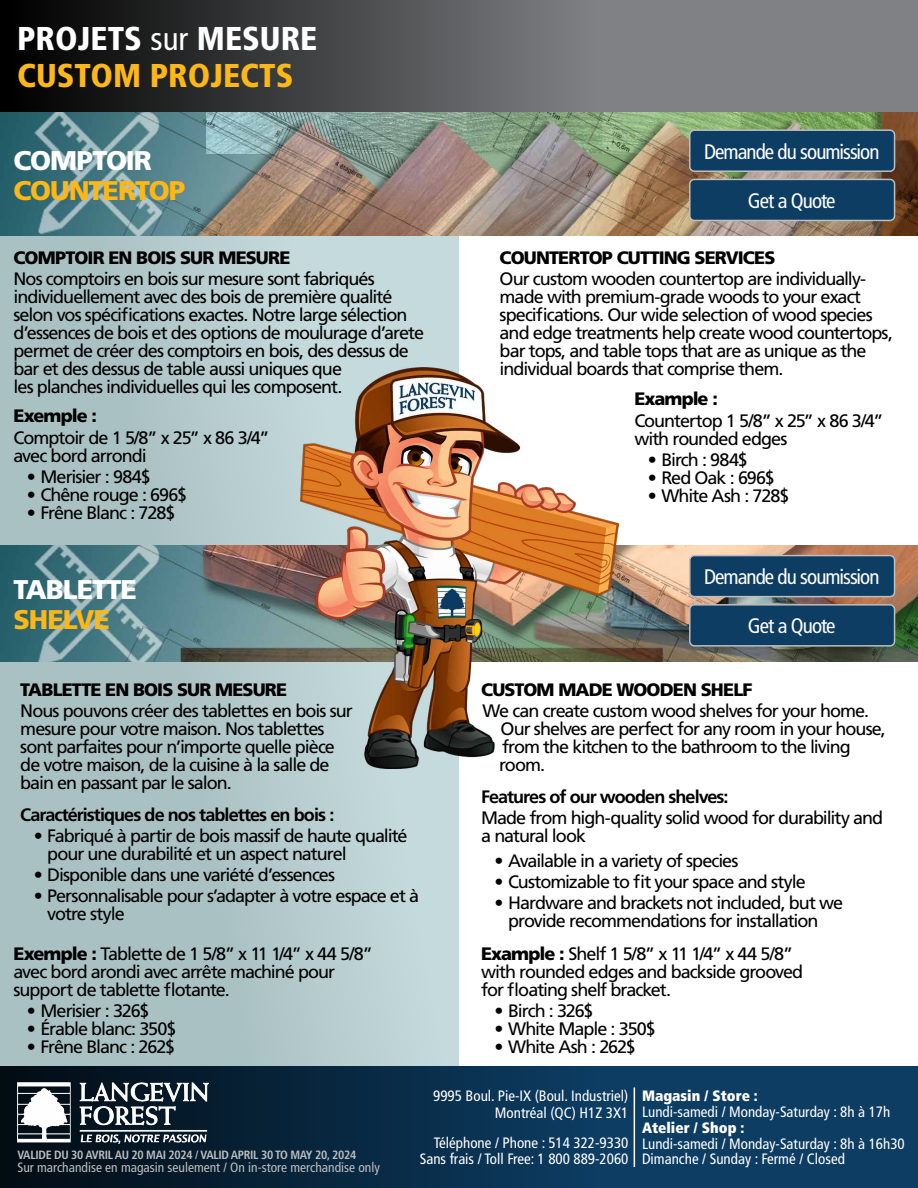
<style>
.page{position:relative;width:918px;height:1188px;background:#fff}
.page>*{position:absolute;margin:0;border:0;box-sizing:border-box;transform-origin:0 0}
.t1{font:900 condensed 33px/37.2px "Frutiger LT Std";color:#fdb717}
.t2{font:900 27px "Frutiger LT Std";letter-spacing:-.04em;color:#fff}
.t3{font:900 27px "Frutiger LT Std";letter-spacing:-.04em;color:#fdb717}
.t4{font:condensed 21px "Frutiger LT Std";letter-spacing:-.045em;color:#fff}
.t5{font:18px/18px "Frutiger LT Std";letter-spacing:-.055em;color:#000}
.t6{font:900 18px "Frutiger LT Std";letter-spacing:-.05em;color:#000}
.t7{font:700 18px "Frutiger LT Std";letter-spacing:-.05em;color:#000}
.t8{font:condensed 15px/16.5px "Frutiger LT Std";color:#fff;text-align:right}
.t9{font:900 condensed 15px "Frutiger LT Std";color:#fff}
.t10{font:condensed 13.5px "Frutiger LT Std";color:#bcbec0}
.t11{font:700 condensed 12px "Frutiger LT Std";letter-spacing:-.025em;color:#bcbec0}
.s1{color:#fff}
.s2{font-weight:400;color:#fff}
.s3{font-weight:900}
</style>
<div class="page">
<div style="left:0;top:236px;width:459px;height:830px;background:linear-gradient(to right,#a4bbbf,#c5dadc)"></div>
<img style="left:0;top:111px;width:918px;height:125px">
<img style="left:0;top:545px;width:918px;height:117px">
<img style="left:301px;top:367px;width:317px;height:401px">
<div style="left:690px;top:179px;width:205px;height:41px;background:#0d3d63;border-radius:5px"></div>
<div style="left:689px;top:179px;width:206px;height:42px;border:2px solid #bcbec0;border-radius:5px"></div>
<div style="left:690px;top:605px;width:205px;height:41px;background:#0d3d63;border-radius:5px"></div>
<div style="left:689px;top:604px;width:206px;height:43px;border:2px solid #bcbec0;border-radius:5px"></div>
<div style="left:690px;top:130px;width:205px;height:41px;background:#0d3d63;border-radius:5px"></div>
<div style="left:689px;top:129px;width:206px;height:43px;border:2px solid #bcbec0;border-radius:5px"></div>
<div style="left:690px;top:556px;width:205px;height:41px;background:#0d3d63;border-radius:5px"></div>
<div style="left:689px;top:555px;width:206px;height:42px;border:2px solid #bcbec0;border-radius:5px"></div>
<svg style="left:0;top:1066px;width:918px;height:122px;background:#092f4d"></svg>
<hr style="left:634px;top:1087px;width:1px;height:80px;background:#fff">
<img style="left:17px;top:1082px;width:191px;height:61px">
<svg style="left:0;top:0;width:918px;height:111px;background:#555658"></svg>
<h1 class="t1" style="left:17px;top:20px;width:302px"><span class="s1">PROJETS</span> <span class="s2">sur</span> <span class="s1">MESURE<br></span>CUSTOM PROJECTS</h1>
<h2 class="t2" style="left:14px;top:144px;width:140px">COMPTOIR</h2>
<h2 class="t3" style="left:14px;top:174px;width:173px">COUNTERTOP</h2>
<p class="t6" style="left:13px;top:247px;width:278px">COMPTOIR EN BOIS SUR MESURE</p>
<p class="t5" style="left:13px;top:270px;width:412px">Nos comptoirs en bois sur mesure sont fabriqués individuellement avec des bois de première qualité selon vos spécifications exactes. Notre large sélection d’essences de bois et des options de moulurage d’arete permet de créer des comptoirs en bois, des dessus de bar et des dessus de table aussi uniques que<br>les planches individuelles qui les composent.</p>
<p class="t6" style="left:13px;top:405px;width:85px">Exemple :</p>
<p class="t5" style="left:13px;top:428px;width:257px">Comptoir de 1 5/8” x 25” x 86 3/4” avec bord arrondi</p>
<p class="t5" style="left:27px;top:468px;width:125px">• Merisier : 984$</p>
<p class="t5" style="left:27px;top:486px;width:162px">• Chêne rouge : 696$</p>
<p class="t5" style="left:27px;top:504px;width:150px">• Frêne Blanc : 728$</p>
<h2 class="t2" style="left:14px;top:573px;width:125px">TABLETTE</h2>
<h2 class="t3" style="left:14px;top:603px;width:98px">SHELVE</h2>
<p class="t6" style="left:20px;top:679px;width:268px">TABLETTE EN BOIS SUR MESURE</p>
<p class="t5" style="left:20px;top:702px;width:334px">Nous pouvons créer des tablettes en bois sur mesure pour votre maison. Nos tablettes sont parfaites pour n’importe quelle pièce de votre maison, de la cuisine à la salle de bain en passant par le salon.</p>
<p class="t7" style="left:20px;top:804px;width:316px">Caractéristiques de nos tablettes en bois :</p>
<p class="t5" style="left:47px;top:827px;width:362px;text-indent:-14px">• Fabriqué à partir de bois massif de haute qualité pour une durabilité et un aspect naturel</p>
<p class="t5" style="left:34px;top:866px;width:303px">• Disponible dans une variété d’essences</p>
<p class="t5" style="left:47px;top:887px;width:374px;text-indent:-14px">• Personnalisable pour s’adapter à votre espace et à votre style</p>
<p class="t5" style="left:13px;top:945px;width:361px"><span class="s3">Exemple :</span> Tablette de 1 5/8” x 11 1/4” x 44 5/8” avec bord arondi avec arrête machiné pour support de tablette flotante.</p>
<p class="t5" style="left:27px;top:1002px;width:124px">• Merisier : 326$</p>
<p class="t5" style="left:27px;top:1020px;width:151px">• Érable blanc: 350$</p>
<p class="t5" style="left:27px;top:1038px;width:150px">• Frêne Blanc : 262$</p>
<p class="t4" style="left:704px;top:139px;width:177px">Demande du soumission</p>
<p class="t4" style="left:748px;top:188px;width:89px">Get a Quote</p>
<p class="t6" style="left:500px;top:247px;width:277px">COUNTERTOP CUTTING SERVICES</p>
<p class="t5" style="left:500px;top:270px;width:395px">Our custom wooden countertop are individually&shy;made with premium-grade woods to your exact specifications. Our wide selection of wood species and edge treatments help create wood countertops, bar tops, and table tops that are as unique as the individual boards that comprise them.</p>
<p class="t6" style="left:634px;top:388px;width:85px">Example :</p>
<p class="t5" style="left:634px;top:411px;width:251px">Countertop 1 5/8” x 25” x 86 3/4” with rounded edges</p>
<p class="t5" style="left:648px;top:451px;width:102px">• Birch : 984$</p>
<p class="t5" style="left:648px;top:469px;width:129px">• Red Oak : 696$</p>
<p class="t5" style="left:648px;top:487px;width:143px">• White Ash : 728$</p>
<p class="t4" style="left:704px;top:564px;width:177px">Demande du soumission</p>
<p class="t4" style="left:748px;top:614px;width:89px">Get a Quote</p>
<p class="t6" style="left:481px;top:679px;width:273px">CUSTOM MADE WOODEN SHELF</p>
<p class="t5" style="left:499px;top:702px;width:388px;text-indent:-16px">We can create custom wood shelves for your home.<br>Our shelves are perfect for any room in your house, from the kitchen to the bathroom to the living room.</p>
<p class="t7" style="left:481px;top:786px;width:249px">Features of our wooden shelves:</p>
<p class="t5" style="left:481px;top:809px;width:404px">Made from high-quality solid wood for durability and a natural look</p>
<p class="t5" style="left:495px;top:852px;width:245px">• Available in a variety of species</p>
<p class="t5" style="left:495px;top:873px;width:313px">• Customizable to fit your space and style</p>
<p class="t5" style="left:508px;top:894px;width:337px;text-indent:-14px">• Hardware and brackets not included, but we provide recommendations for installation</p>
<p class="t5" style="left:481px;top:945px;width:324px"><span class="s3">Example :</span> Shelf 1 5/8” x 11 1/4” x 44 5/8” with rounded edges and backside grooved for floating shelf bracket.</p>
<p class="t5" style="left:495px;top:1002px;width:100px">• Birch : 326$</p>
<p class="t5" style="left:495px;top:1020px;width:163px">• White Maple : 350$</p>
<p class="t5" style="left:495px;top:1038px;width:143px">• White Ash : 262$</p>
<p class="t11" style="left:17px;top:1148px;width:340px">VALIDE DU 30 AVRIL AU 20 MAI 2024 / VALID APRIL 30 TO MAY 20, 2024</p>
<p class="t10" style="left:17px;top:1160px;width:364px">Sur marchandise en magasin seulement / On in-store merchandise only</p>
<p class="t8" style="left:433px;top:1088px;width:197px">9995 Boul. Pie-IX (Boul. Industriel)<br>Montréal (QC) H1Z 3X1</p>
<p class="t8" style="left:420px;top:1135px;width:210px">Téléphone / Phone : 514 322-9330<br>Sans frais / Toll Free: 1 800 889-2060</p>
<p class="t9" style="left:642px;top:1087px;width:117px">Magasin / Store :</p>
<p class="t8" style="left:642px;top:1104px;width:250px">Lundi-samedi / Monday-Saturday : 8h à 17h</p>
<p class="t9" style="left:642px;top:1118px;width:104px">Atelier / Shop :</p>
<p class="t8" style="left:642px;top:1136px;width:264px;line-height:15.8px;text-align:left">Lundi-samedi / Monday-Saturday : 8h à 16h30<br>Dimanche / Sunday : Fermé / Closed</p>
</div>
